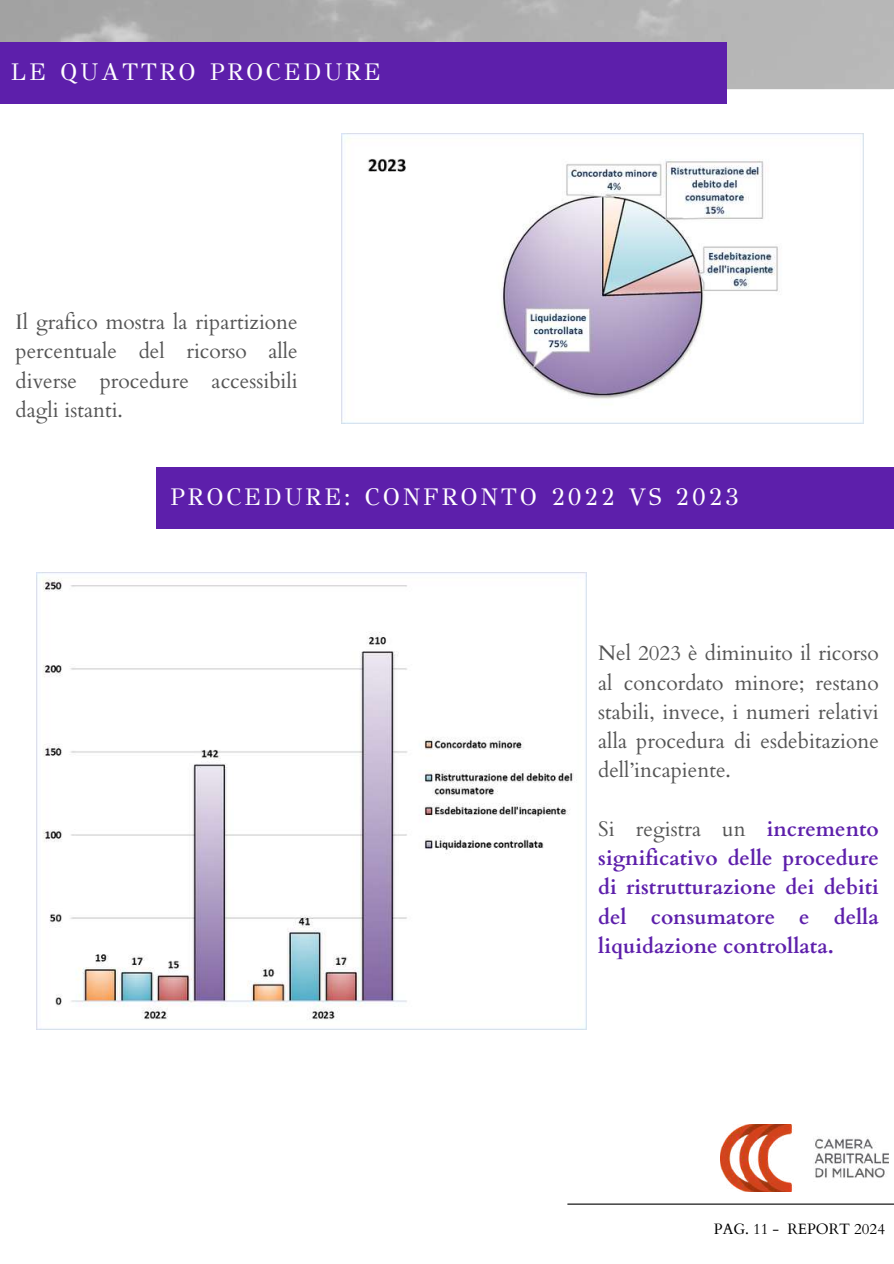
<style>
.page{position:relative;width:894px;height:1264px;background:#fff}
.page>*{position:absolute;margin:0;border:0;box-sizing:border-box;transform-origin:0 0}
.t1{font:24px "GFS Didot";letter-spacing:.12em;color:#fff}
.t2{font:21px/29.2px "Cardo";color:#545454;text-align:justify}
.t3{font:700 21px/29.2px "Cardo";color:#5d1fab;text-align:justify}
.t4{font:15px "Cardo";color:#000}
.s1{font-weight:400;color:#545454}
</style>
<div class="page">
<div style="left:0;top:42px;width:727px;height:61px;background:#5d1fab"></div>
<hr style="left:567px;top:1203px;width:326px;height:1px;background:#000">
<img style="left:720px;top:1124px;width:168px;height:67px">
<div style="left:157px;top:467px;width:736px;height:61px;background:#5d1fab"></div>
<img style="left:341px;top:133px;width:522px;height:290px">
<img style="left:37px;top:572px;width:549px;height:457px">
<p class="t1" style="left:11px;top:58px;width:371px">LE QUATTRO PROCEDURE</p>
<p class="t2" style="left:16px;top:308px;width:283px">Il grafico mostra la ripartizione percentuale del ricorso alle diverse procedure accessibili dagli istanti.</p>
<p class="t1" style="left:170px;top:482px;width:569px">PROCEDURE: CONFRONTO 2022 VS 2023</p>
<p class="t2" style="left:598px;top:639px;width:282px">Nel 2023 è diminuito il ricorso al concordato minore; restano stabili, invece, i numeri relativi alla procedura di esdebitazione dell’incapiente.</p>
<p class="t3" style="left:598px;top:814px;width:282px"><span class="s1">Si registra un</span> incremento significativo delle procedure di ristrutturazione dei debiti del consumatore e della liquidazione controllata.</p>
<p class="t4" style="left:713px;top:1219px;width:172px">PAG. 11 - REPORT 2024</p>
</div>
